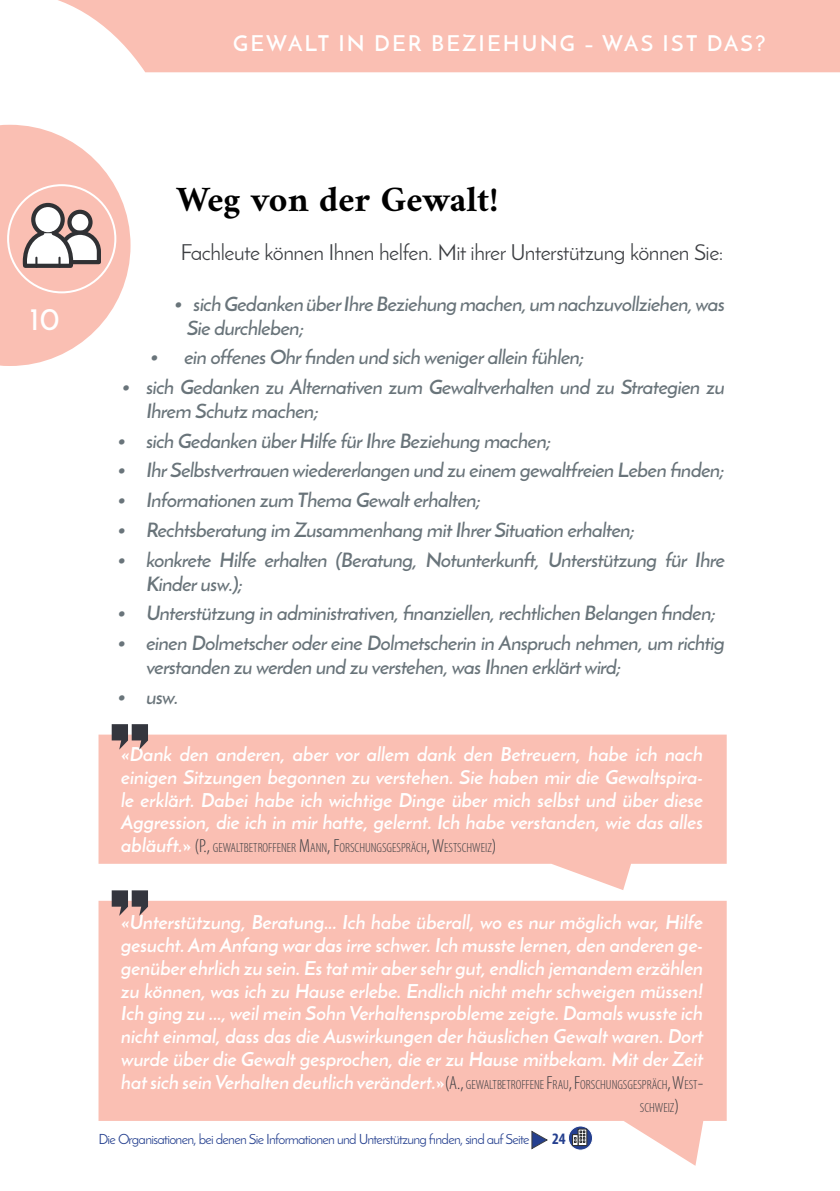
<style>
.page{position:relative;width:840px;height:1191px;background:#fff}
.page>*{position:absolute;margin:0;border:0;box-sizing:border-box;transform-origin:0 0}
.sous-titre{font:700 36px "Amiri";color:#000}
.t1{font:600 32px "Josefin Sans";color:#fff}
.texte_base_2{font:22px "Josefin Sans";letter-spacing:-.02em;color:#3c3e42}
.t2{font:600 22px "Josefin Sans";letter-spacing:.1em;color:#fff}
.t3{font:italic 600 20px/24px "Josefin Sans";letter-spacing:-.02em;color:#69747a}
.temoignage{font:italic 700 19px/22.8px "Josefin Sans";color:#fff;text-align:justify}
.liste_puce_italique{font:700 condensed 16px "Myriad Pro";color:#25408f}
.liste_puce_italique-2{font:14px "Josefin Sans";letter-spacing:-.05em;color:#25408f}
.temoignage-2{font:300 condensed 13.4px "Myriad Pro";color:#3c3e42}
.s1{font-family:"Josefin Sans";font-weight:700;font-style:italic;font-stretch:normal;font-size:19px;color:#fff}
.s2{font-size:19px}
.s3{font-family:"Myriad Pro";font-weight:300;font-style:normal;font-stretch:condensed;color:#3c3e42}
.s4{font-family:"Myriad Pro";font-weight:300;font-style:normal;font-stretch:condensed;font-size:13.4px;color:#3c3e42}
</style>
<div class="page">
<svg style="left:0;top:125px;width:130px;height:241px"></svg>
<div style="left:58px;top:0;width:781px;height:72px;background:#fabfb3"></div>
<svg style="left:98px;top:734px;width:628px;height:156px;fill:#fabfb3"></svg>
<svg style="left:112px;top:724px;width:36px;height:25px"></svg>
<svg style="left:98px;top:900px;width:628px;height:265px;fill:#fabfb3"></svg>
<svg style="left:112px;top:890px;width:36px;height:26px"></svg>
<svg style="left:531px;top:1130px;width:16px;height:19px"></svg>
<svg style="left:568px;top:1126px;width:24px;height:24px"></svg>
<div style="left:568px;top:1125px;width:24px;height:25px;border:1px solid #fff;border-radius:50%"></div>
<svg style="left:579px;top:1142px;width:6px;height:2px"></svg>
<div style="left:577px;top:1128px;width:10px;height:18px;border:1px solid #303234"></div>
<svg style="left:573px;top:1136px;width:3px;height:8px"></svg>
<div style="left:571px;top:1134px;width:7px;height:12px;border:1px solid #303234"></div>
<svg style="left:574px;top:1130px;width:11px;height:12px"></svg>
<p class="t2" style="left:233px;top:30px;width:533px">GEWALT IN DER BEZIEHUNG – WAS IST DAS?</p>
<h2 class="t1" style="left:30px;top:299px;width:32px">10</h2>
<p class="sous-titre" style="left:176px;top:178px;width:324px">Weg von der Gewalt!</p>
<p class="texte_base_2" style="left:180px;top:239px;width:544px">Fachleute können Ihnen helfen. Mit ihrer Unterstützung können Sie:</p>
<p class="t3" style="left:187px;top:291px;width:539px;text-indent:-13px">• sich Gedanken über Ihre Beziehung machen, um nachzuvollziehen, was<br>Sie durchleben;</p>
<p class="t3" style="left:150px;top:345px;width:435px">• ein offenes Ohr finden und sich weniger allein fühlen;</p>
<p class="t3" style="left:146px;top:375px;width:579px;text-indent:-24px">• sich Gedanken zu Alternativen zum Gewaltverhalten und zu Strategien zu<br>Ihrem Schutz machen;</p>
<p class="t3" style="left:118px;top:428px;width:435px">• sich Gedanken über Hilfe für Ihre Beziehung machen;</p>
<p class="t3" style="left:118px;top:458px;width:608px">• Ihr Selbstvertrauen wiedererlangen und zu einem gewaltfreien Leben finden;</p>
<p class="t3" style="left:118px;top:488px;width:364px">• Informationen zum Thema Gewalt erhalten;</p>
<p class="t3" style="left:118px;top:517px;width:518px">• Rechtsberatung im Zusammenhang mit Ihrer Situation erhalten;</p>
<p class="t3" style="left:146px;top:547px;width:579px;text-indent:-28px">• konkrete Hilfe erhalten (Beratung, Notunterkunft, Unterstützung für Ihre<br>Kinder usw.);</p>
<p class="t3" style="left:118px;top:601px;width:599px">• Unterstützung in administrativen, finanziellen, rechtlichen Belangen finden;</p>
<p class="t3" style="left:146px;top:630px;width:579px;text-indent:-28px">• einen Dolmetscher oder eine Dolmetscherin in Anspruch nehmen, um richtig verstanden zu werden und zu verstehen, was Ihnen erklärt wird;</p>
<p class="t3" style="left:118px;top:684px;width:62px">• usw.</p>
<p class="temoignage" style="left:121px;top:743px;width:583px">«Dank den anderen, aber vor allem dank den Betreuern, habe ich nach einigen Sitzungen begonnen zu verstehen. Sie haben mir die Gewaltspira&shy;le erklärt. Dabei habe ich wichtige Dinge über mich selbst und über diese Aggression, die ich in mir hatte, gelernt. Ich habe verstanden, wie das alles</p>
<p class="temoignage-2" style="left:121px;top:840px;width:377px"><span class="s1">abläuft.»</span> <span class="s2">(P.,</span> GEWALTBETROFFENER <span class="s2">M</span>ANN<span class="s2">, F</span>ORSCHUNGSGESPRÄCH<span class="s2">, W</span>ESTSCHWEIZ<span class="s2">)</span></p>
<p class="temoignage" style="left:121px;top:911px;width:583px">«Unterstützung, Beratung... Ich habe überall, wo es nur möglich war, Hilfe gesucht. Am Anfang war das irre schwer. Ich musste lernen, den anderen ge&shy;genüber ehrlich zu sein. Es tat mir aber sehr gut, endlich jemandem erzählen zu können, was ich zu Hause erlebe. Endlich nicht mehr schweigen müssen!<br>Ich ging zu ..., weil mein Sohn Verhaltensprobleme zeigte. Damals wusste ich nicht einmal, dass das die Auswirkungen der häuslichen Gewalt waren. Dort wurde über die Gewalt gesprochen, die er zu Hause mitbekam. Mit der Zeit hat sich sein Verhalten deutlich verändert.»<span class="s3">(A.,</span> <span class="s4">GEWALTBETROFFENE</span> <span class="s3">F</span><span class="s4">RAU</span><span class="s3">, F</span><span class="s4">ORSCHUNGSGESPRÄCH</span><span class="s3">, W</span><span class="s4">EST</span><span class="s3">-</span></p>
<p class="temoignage-2" style="left:639px;top:1099px;width:41px">SCHWEIZ<span class="s2">)</span></p>
<p class="liste_puce_italique-2" style="left:98px;top:1130px;width:432px">Die Organisationen, bei denen Sie Informationen und Unterstützung finden, sind auf Seite</p>
<p class="liste_puce_italique" style="left:551px;top:1128px;width:15px">24</p>
</div>
